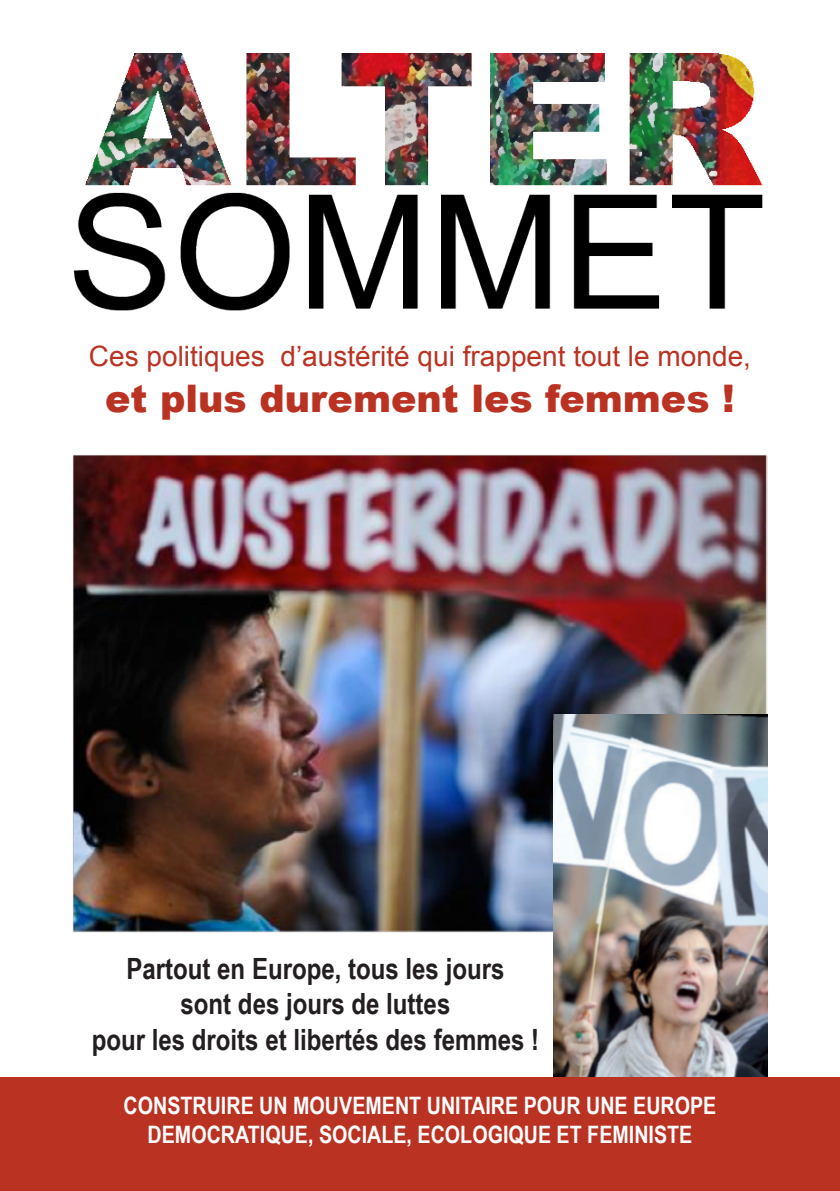
<style>
.page{position:relative;width:840px;height:1191px;background:#fff}
.page>*{position:absolute;margin:0;border:0;box-sizing:border-box;transform-origin:0 0}
.t1{font:900 38px "Arial";color:#ba3222}
.t2{font:700 29.2px/35.2px "Arial Narrow";color:#231f20;text-align:center}
.t3{font:28px "Arial";color:#ba3222}
.t4{font:700 24px/28.8px "Arial Narrow";color:#fff;text-align:center}
</style>
<div class="page">
<img style="left:73px;top:53px;width:690px;height:258px">
<img style="left:72px;top:455px;width:695px;height:478px">
<img style="left:553px;top:714px;width:214px;height:362px">
<div style="left:0;top:1077px;width:839px;height:114px;background:#ba3222"></div>
<p class="t3" style="left:89px;top:338px;width:663px">Ces politiques d’austérité qui frappent tout le monde,</p>
<p class="t1" style="left:105px;top:377px;width:631px">et plus durement les femmes !</p>
<p class="t2" style="left:126px;top:950px;width:379px">Partout en Europe, tous les jours sont des jours de luttes</p>
<p class="t2" style="left:92px;top:1020px;width:449px">pour les droits et libertés des femmes !</p>
<p class="t4" style="left:123px;top:1090px;width:594px">CONSTRUIRE UN MOUVEMENT UNITAIRE POUR UNE EUROPE<br>DEMOCRATIQUE, SOCIALE, ECOLOGIQUE ET FEMINISTE</p>
</div>
